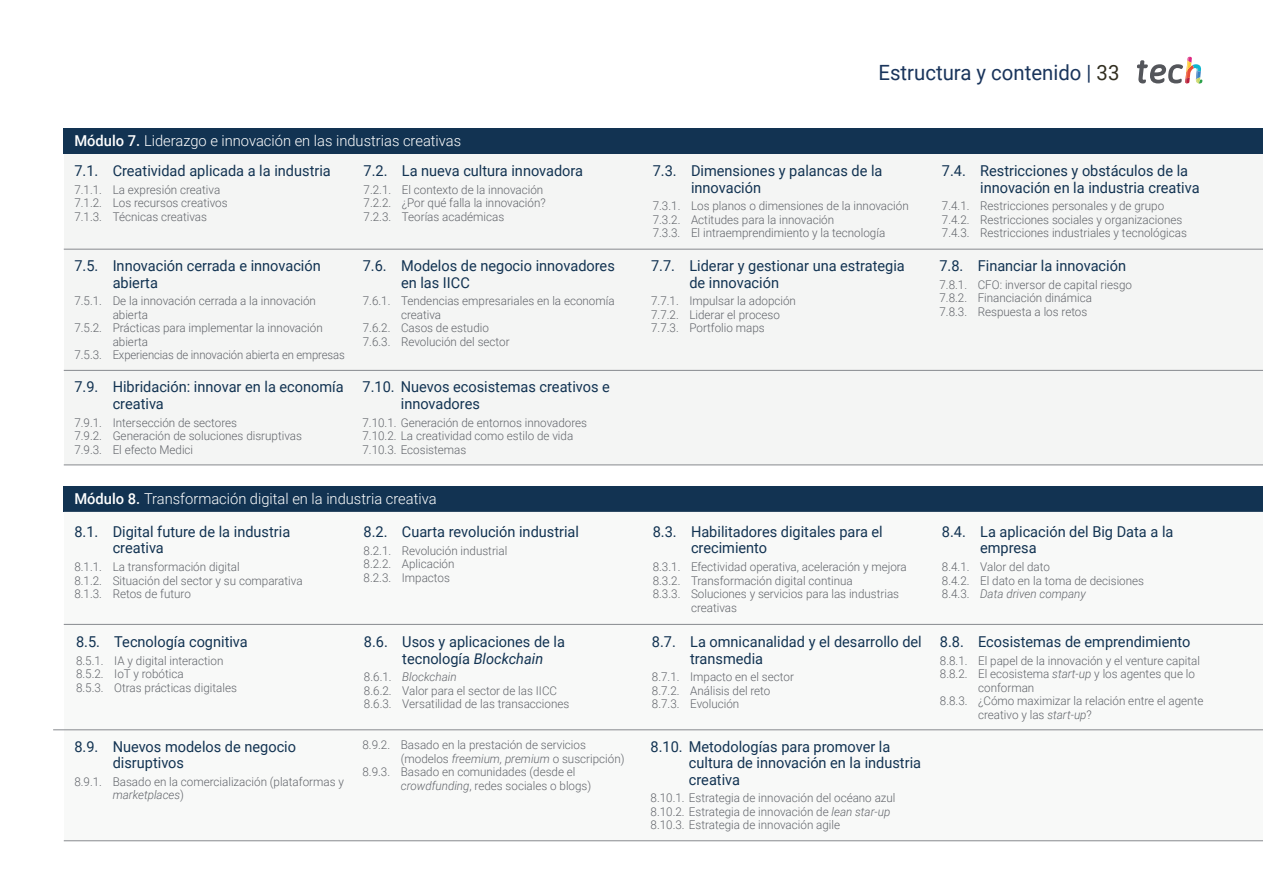
<style>
.page{position:relative;width:1263px;height:893px;background:#fff}
.page>*{position:absolute;margin:0;border:0;box-sizing:border-box;transform-origin:0 0}
.t1{font:21px "Roboto";color:#1a355c}
.t2{font:15px/16.5px "Roboto";color:#123352}
.t3{font:300 15px/33px "Roboto";color:#fff}
.t4{font:300 12px/13.5px "Roboto";color:#61646a}
.s1{font-weight:500}
.s2{font-weight:400;color:#123352}
.s3{font-style:italic}
.s4{color:#312e20}
</style>
<div class="page">
<div style="left:64px;top:154px;width:1199px;height:311px;background:#f4f5f4"></div>
<svg style="left:1137px;top:57px;width:65px;height:27px"></svg>
<div style="left:64px;top:129px;width:1199px;height:25px;background:#123352"></div>
<div style="left:64px;top:486px;width:1199px;height:26px;background:#123352"></div>
<div style="left:64px;top:512px;width:1199px;height:329px;background:#f8f9f8"></div>
<hr style="left:64px;top:465px;width:1199px;height:1px;background:#878a8e">
<hr style="left:64px;top:249px;width:1199px;height:1px;background:#878a8e">
<hr style="left:64px;top:370px;width:1199px;height:1px;background:#878a8e">
<hr style="left:64px;top:840px;width:1199px;height:1px;background:#878a8e">
<hr style="left:64px;top:624px;width:1199px;height:1px;background:#878a8e">
<hr style="left:53px;top:730px;width:1210px;height:1px;background:#878a8e">
<p class="t3" style="left:74px;top:124px;width:388px"><span class="s1">Módulo 7.</span> Liderazgo e innovación en las industrias creativas</p>
<p class="t2" style="left:74px;top:162px;width:258px">7.1. Creatividad aplicada a la industria</p>
<p class="t4" style="left:74px;top:182px;width:155px">7.1.1. La expresión creativa<br>7.1.2. Los recursos creativos<br>7.1.3. Técnicas creativas</p>
<p class="t2" style="left:113px;top:257px;width:210px;text-indent:-38px">7.5. Innovación cerrada e innovación abierta</p>
<p class="t4" style="left:74px;top:294px;width:243px">7.5.1. De la innovación cerrada a la innovación</p>
<p class="t4" style="left:113px;top:307px;width:37px">abierta</p>
<p class="t4" style="left:74px;top:321px;width:250px">7.5.2. Prácticas para implementar la innovación</p>
<p class="t4" style="left:113px;top:334px;width:37px">abierta</p>
<p class="t4" style="left:74px;top:348px;width:272px">7.5.3. Experiencias de innovación abierta en empresas</p>
<p class="t2" style="left:113px;top:378px;width:233px;text-indent:-38px">7.9. Hibridación: innovar en la economía creativa</p>
<p class="t4" style="left:74px;top:415px;width:229px">7.9.1. Intersección de sectores<br>7.9.2. Generación de soluciones disruptivas<br>7.9.3. El efecto Medici</p>
<p class="t2" style="left:364px;top:162px;width:221px">7.2. La nueva cultura innovadora</p>
<p class="t4" style="left:364px;top:182px;width:184px">7.2.1. El contexto de la innovación<br>7.2.2. ¿Por qué falla la innovación?<br>7.2.3. Teorías académicas</p>
<p class="t2" style="left:401px;top:257px;width:215px;text-indent:-38px">7.6. Modelos de negocio innovadores en las IICC</p>
<p class="t4" style="left:363px;top:294px;width:253px">7.6.1. Tendencias empresariales en la economía</p>
<p class="t4" style="left:401px;top:307px;width:42px">creativa</p>
<p class="t4" style="left:363px;top:321px;width:128px">7.6.2. Casos de estudio</p>
<p class="t4" style="left:363px;top:334px;width:148px">7.6.3. Revolución del sector</p>
<p class="t2" style="left:401px;top:378px;width:211px;text-indent:-38px">7.10. Nuevos ecosistemas creativos e innovadores</p>
<p class="t4" style="left:362px;top:415px;width:226px">7.10.1. Generación de entornos innovadores<br>7.10.2. La creatividad como estilo de vida<br>7.10.3. Ecosistemas</p>
<p class="t3" style="left:74px;top:481px;width:364px"><span class="s1">Módulo 8.</span> Transformación digital en la industria creativa<br><span class="s2">8.1. Digital future de la industria</span></p>
<p class="t2" style="left:113px;top:539px;width:53px">creativa</p>
<p class="t4" style="left:74px;top:560px;width:230px">8.1.1. La transformación digital<br>8.1.2. Situación del sector y su comparativa<br>8.1.3. Retos de futuro</p>
<p class="t2" style="left:364px;top:523px;width:217px">8.2. Cuarta revolución industrial</p>
<p class="t4" style="left:364px;top:543px;width:145px">8.2.1. Revolución industrial<br>8.2.2. Aplicación<br>8.2.3. Impactos</p>
<p class="t2" style="left:76px;top:633px;width:173px">8.5. Tecnología cognitiva</p>
<p class="t4" style="left:76px;top:653px;width:162px">8.5.1. IA y digital interaction<br>8.5.2. IoT y robótica<br>8.5.3. Otras prácticas digitales</p>
<p class="t2" style="left:113px;top:737px;width:185px;text-indent:-38px">8.9. Nuevos modelos de negocio disruptivos</p>
<p class="t4" style="left:113px;top:774px;width:233px;text-indent:-38px">8.9.1. Basado en la comercialización (plataformas y <span class="s3">marketplaces</span>)</p>
<p class="t2" style="left:402px;top:633px;width:164px;text-indent:-38px">8.6. Usos y aplicaciones de la tecnología <span class="s3">Blockchain</span></p>
<p class="t4" style="left:364px;top:670px;width:207px">8.6.1. <span class="s3">Blockchain<br></span>8.6.2. Valor para el sector de las IICC<br>8.6.3. Versatilidad de las transacciones</p>
<p class="t4" style="left:362px;top:738px;width:225px">8.9.2. Basado en la prestación de servicios</p>
<p class="t4" style="left:401px;top:751px;width:225px">(modelos <span class="s3">freemium, premium</span> o suscripción)</p>
<p class="t4" style="left:362px;top:765px;width:215px">8.9.3. Basado en comunidades (desde el</p>
<p class="t4" style="left:401px;top:778px;width:192px"><span class="s3">crowdfunding</span>, redes sociales o blogs)</p>
<h1 class="t1" style="left:878px;top:57px;width:242px">Estructura y contenido | <span class="s4">33</span></h1>
<p class="t2" style="left:691px;top:162px;width:193px;text-indent:-38px">7.3. Dimensiones y palancas de la innovación</p>
<p class="t4" style="left:653px;top:199px;width:257px">7.3.1. Los planos o dimensiones de la innovación<br>7.3.2. Actitudes para la innovación<br>7.3.3. El intraemprendimiento y la tecnología</p>
<p class="t2" style="left:689px;top:257px;width:217px;text-indent:-38px">7.7. Liderar y gestionar una estrategia de innovación</p>
<p class="t4" style="left:651px;top:294px;width:146px">7.7.1. Impulsar la adopción<br>7.7.2. Liderar el proceso<br>7.7.3. Portfolio maps</p>
<p class="t2" style="left:980px;top:162px;width:221px;text-indent:-38px">7.4. Restricciones y obstáculos de la innovación en la industria creativa</p>
<p class="t4" style="left:942px;top:199px;width:246px">7.4.1. Restricciones personales y de grupo<br>7.4.2. Restricciones sociales y organizaciones<br>7.4.3. Restricciones industriales y tecnológicas</p>
<p class="t2" style="left:939px;top:257px;width:188px">7.8. Financiar la innovación</p>
<p class="t4" style="left:939px;top:277px;width:194px">7.8.1. CFO: inversor de capital riesgo<br>7.8.2. Financiación dinámica<br>7.8.3. Respuesta a los retos</p>
<p class="t2" style="left:691px;top:523px;width:193px;text-indent:-38px">8.3. Habilitadores digitales para el crecimiento</p>
<p class="t4" style="left:653px;top:560px;width:256px">8.3.1. Efectividad operativa, aceleración y mejora</p>
<p class="t4" style="left:653px;top:573px;width:202px">8.3.2. Transformación digital continua</p>
<p class="t4" style="left:653px;top:587px;width:248px">8.3.3. Soluciones y servicios para las industrias</p>
<p class="t4" style="left:691px;top:600px;width:48px">creativas</p>
<p class="t2" style="left:690px;top:633px;width:233px;text-indent:-38px">8.7. La omnicanalidad y el desarrollo del transmedia</p>
<p class="t4" style="left:652px;top:670px;width:144px">8.7.1. Impacto en el sector<br>8.7.2. Análisis del reto<br>8.7.3. Evolución</p>
<p class="t2" style="left:689px;top:737px;width:234px;text-indent:-38px">8.10. Metodologías para promover la cultura de innovación en la industria creativa</p>
<p class="t4" style="left:651px;top:791px;width:246px">8.10.1. Estrategia de innovación del océano azul<br>8.10.2. Estrategia de innovación de <span class="s3">lean star-up<br></span>8.10.3. Estrategia de innovación agile</p>
<p class="t2" style="left:980px;top:523px;width:195px;text-indent:-38px">8.4. La aplicación del Big Data a la empresa</p>
<p class="t4" style="left:942px;top:560px;width:204px">8.4.1. Valor del dato<br>8.4.2. El dato en la toma de decisiones<br>8.4.3. <span class="s3">Data driven company</span></p>
<p class="t2" style="left:940px;top:633px;width:252px">8.8. Ecosistemas de emprendimiento</p>
<p class="t4" style="left:940px;top:653px;width:262px">8.8.1. El papel de la innovación y el venture capital</p>
<p class="t4" style="left:940px;top:667px;width:257px">8.8.2. El ecosistema <span class="s3">start-up</span> y los agentes que lo</p>
<p class="t4" style="left:978px;top:680px;width:58px">conforman</p>
<p class="t4" style="left:940px;top:694px;width:265px">8.8.3. ¿Cómo maximizar la relación entre el agente</p>
<p class="t4" style="left:978px;top:707px;width:115px">creativo y las <span class="s3">start-up</span>?</p>
</div>
